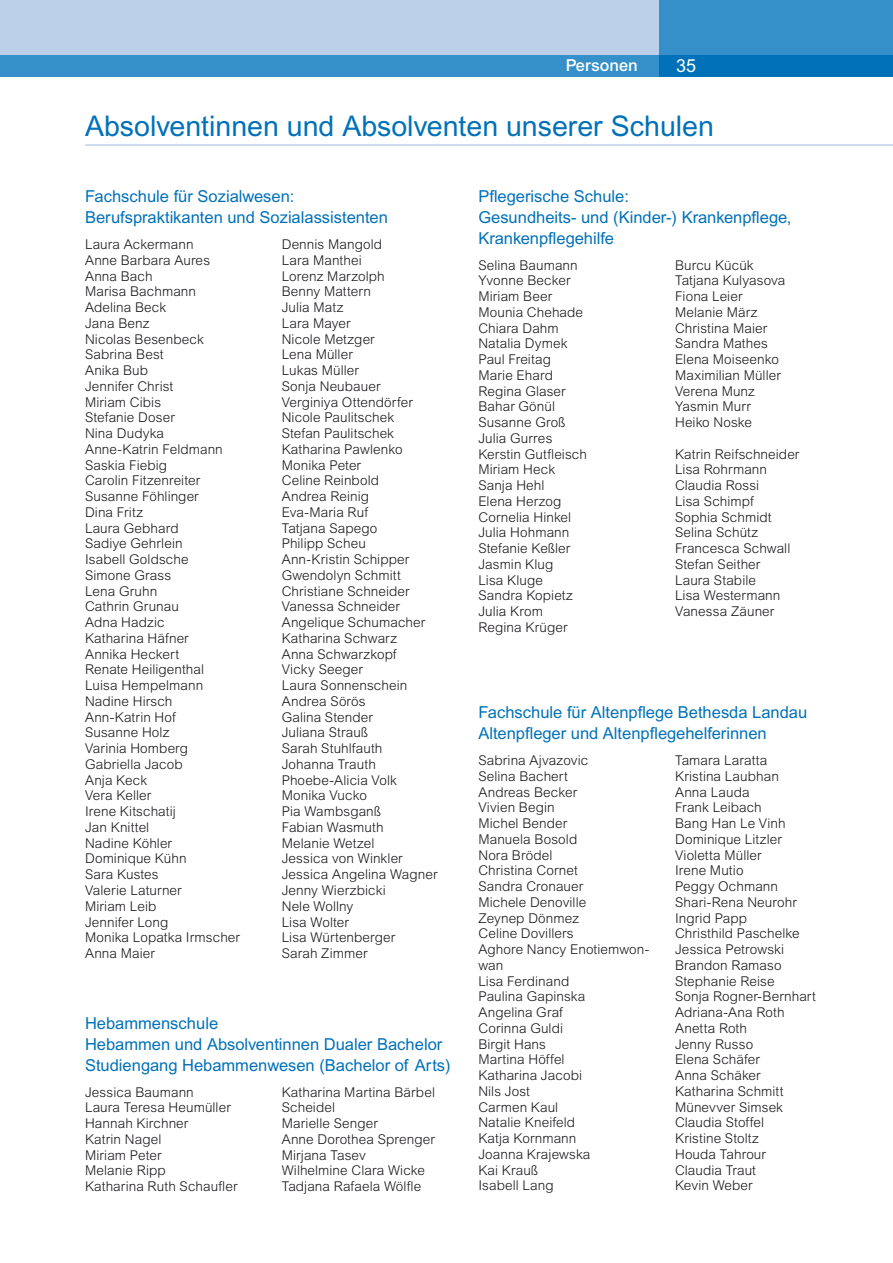
<style>
.page{position:relative;width:893px;height:1263px;background:#fff}
.page>*{position:absolute;margin:0;border:0;box-sizing:border-box;transform-origin:0 0}
.t1{font:28.5px "Arial";color:#0071b9}
.t2{font:18px "Arial";color:#fff}
.t3{font:16.5px/21px "Arial";color:#0071b9}
.t4{font:500 16.5px "Arial";color:#fff}
.t5{font:300 13.5px/15.8px "Arial";letter-spacing:.01em;color:#1a171b}
</style>
<div class="page">
<div style="left:0;top:0;width:662px;height:62px;background:#bcd0e9"></div>
<div style="left:659px;top:0;width:234px;height:62px;background:#358fc9"></div>
<div style="left:0;top:55px;width:659px;height:22px;background:#358fc9"></div>
<div style="left:659px;top:55px;width:234px;height:22px;background:#0071b9"></div>
<hr style="left:85px;top:144px;width:808px;height:2px;background:#bcd0e9">
<p class="t4" style="left:566px;top:56px;width:74px">Personen</p>
<h2 class="t2" style="left:676px;top:56px;width:22px">35</h2>
<h1 class="t1" style="left:85px;top:110px;width:630px">Absolventinnen und Absolventen unserer Schulen</h1>
<p class="t3" style="left:85px;top:185px;width:304px">Fachschule für Sozialwesen:<br>Berufspraktikanten und Sozialassistenten</p>
<p class="t5" style="left:85px;top:236px;width:157px">Laura Ackermann<br>Anne Barbara Aures<br>Anna Bach<br>Marisa Bachmann<br>Adelina Beck<br>Jana Benz<br>Nicolas Besenbeck<br>Sabrina Best<br>Anika Bub<br>Jennifer Christ<br>Miriam Cibis<br>Stefanie Doser<br>Nina Dudyka<br>Anne-Katrin Feldmann<br>Saskia Fiebig<br>Carolin Fitzenreiter<br>Susanne Föhlinger<br>Dina Fritz<br>Laura Gebhard<br>Sadiye Gehrlein<br>Isabell Goldsche<br>Simone Grass<br>Lena Gruhn<br>Cathrin Grunau<br>Adna Hadzic<br>Katharina Häfner<br>Annika Heckert<br>Renate Heiligenthal<br>Luisa Hempelmann<br>Nadine Hirsch<br>Ann-Katrin Hof<br>Susanne Holz<br>Varinia Homberg<br>Gabriella Jacob<br>Anja Keck<br>Vera Keller<br>Irene Kitschatij<br>Jan Knittel<br>Nadine Köhler<br>Dominique Kühn<br>Sara Kustes<br>Valerie Laturner<br>Miriam Leib<br>Jennifer Long<br>Monika Lopatka Irmscher<br>Anna Maier</p>
<p class="t5" style="left:282px;top:236px;width:157px">Dennis Mangold<br>Lara Manthei<br>Lorenz Marzolph<br>Benny Mattern<br>Julia Matz<br>Lara Mayer<br>Nicole Metzger<br>Lena Müller<br>Lukas Müller<br>Sonja Neubauer<br>Verginiya Ottendörfer<br>Nicole Paulitschek<br>Stefan Paulitschek<br>Katharina Pawlenko<br>Monika Peter<br>Celine Reinbold<br>Andrea Reinig<br>Eva-Maria Ruf<br>Tatjana Sapego<br>Philipp Scheu<br>Ann-Kristin Schipper<br>Gwendolyn Schmitt<br>Christiane Schneider<br>Vanessa Schneider<br>Angelique Schumacher<br>Katharina Schwarz<br>Anna Schwarzkopf<br>Vicky Seeger<br>Laura Sonnenschein<br>Andrea Sörös<br>Galina Stender<br>Juliana Strauß<br>Sarah Stuhlfauth<br>Johanna Trauth<br>Phoebe-Alicia Volk<br>Monika Vucko<br>Pia Wambsganß<br>Fabian Wasmuth<br>Melanie Wetzel<br>Jessica von Winkler<br>Jessica Angelina Wagner<br>Jenny Wierzbicki<br>Nele Wollny<br>Lisa Wolter<br>Lisa Würtenberger<br>Sarah Zimmer</p>
<p class="t3" style="left:85px;top:1012px;width:367px">Hebammenschule<br>Hebammen und Absolventinnen Dualer Bachelor<br>Studiengang Hebammenwesen (Bachelor of Arts)</p>
<p class="t5" style="left:85px;top:1084px;width:154px">Jessica Baumann<br>Laura Teresa Heumüller<br>Hannah Kirchner<br>Katrin Nagel<br>Miriam Peter<br>Melanie Ripp<br>Katharina Ruth Schaufler</p>
<p class="t5" style="left:282px;top:1084px;width:155px">Katharina Martina Bärbel<br>Scheidel<br>Marielle Senger<br>Anne Dorothea Sprenger<br>Mirjana Tasev<br>Wilhelmine Clara Wicke<br>Tadjana Rafaela Wölfle</p>
<p class="t3" style="left:478px;top:186px;width:314px">Pflegerische Schule:<br>Gesundheits- und (Kinder-) Krankenpflege,<br>Krankenpflegehilfe</p>
<p class="t5" style="left:478px;top:257px;width:110px">Selina Baumann<br>Yvonne Becker<br>Miriam Beer<br>Mounia Chehade<br>Chiara Dahm<br>Natalia Dymek<br>Paul Freitag<br>Marie Ehard<br>Regina Glaser<br>Bahar Gönül<br>Susanne Groß<br>Julia Gurres<br>Kerstin Gutfleisch<br>Miriam Heck<br>Sanja Hehl<br>Elena Herzog<br>Cornelia Hinkel<br>Julia Hohmann<br>Stefanie Keßler<br>Jasmin Klug<br>Lisa Kluge<br>Sandra Kopietz<br>Julia Krom<br>Regina Krüger</p>
<p class="t5" style="left:675px;top:257px;width:112px">Burcu Kücük<br>Tatjana Kulyasova<br>Fiona Leier<br>Melanie März<br>Christina Maier<br>Sandra Mathes<br>Elena Moiseenko<br>Maximilian Müller<br>Verena Munz<br>Yasmin Murr<br>Heiko Noske</p>
<p class="t5" style="left:675px;top:446px;width:126px">Katrin Reifschneider<br>Lisa Rohrmann<br>Claudia Rossi<br>Lisa Schimpf<br>Sophia Schmidt<br>Selina Schütz<br>Francesca Schwall<br>Stefan Seither<br>Laura Stabile<br>Lisa Westermann<br>Vanessa Zäuner</p>
<p class="t3" style="left:478px;top:701px;width:330px">Fachschule für Altenpflege Bethesda Landau<br>Altenpfleger und Altenpflegehelferinnen</p>
<p class="t5" style="left:478px;top:752px;width:172px">Sabrina Ajvazovic<br>Selina Bachert<br>Andreas Becker<br>Vivien Begin<br>Michel Bender<br>Manuela Bosold<br>Nora Brödel<br>Christina Cornet<br>Sandra Cronauer<br>Michele Denoville<br>Zeynep Dönmez<br>Celine Dovillers<br>Aghore Nancy Enotiemwon&shy;wan<br>Lisa Ferdinand<br>Paulina Gapinska<br>Angelina Graf<br>Corinna Guldi<br>Birgit Hans<br>Martina Höffel<br>Katharina Jacobi<br>Nils Jost<br>Carmen Kaul<br>Natalie Kneifeld<br>Katja Kornmann<br>Joanna Krajewska<br>Kai Krauß<br>Isabell Lang</p>
<p class="t5" style="left:675px;top:752px;width:142px">Tamara Laratta<br>Kristina Laubhan<br>Anna Lauda<br>Frank Leibach<br>Bang Han Le Vinh<br>Dominique Litzler<br>Violetta Müller<br>Irene Mutio<br>Peggy Ochmann<br>Shari-Rena Neurohr<br>Ingrid Papp<br>Christhild Paschelke<br>Jessica Petrowski<br>Brandon Ramaso<br>Stephanie Reise<br>Sonja Rogner-Bernhart<br>Adriana-Ana Roth<br>Anetta Roth<br>Jenny Russo<br>Elena Schäfer<br>Anna Schäker<br>Katharina Schmitt<br>Münevver Simsek<br>Claudia Stoffel<br>Kristine Stoltz<br>Houda Tahrour<br>Claudia Traut<br>Kevin Weber</p>
</div>
